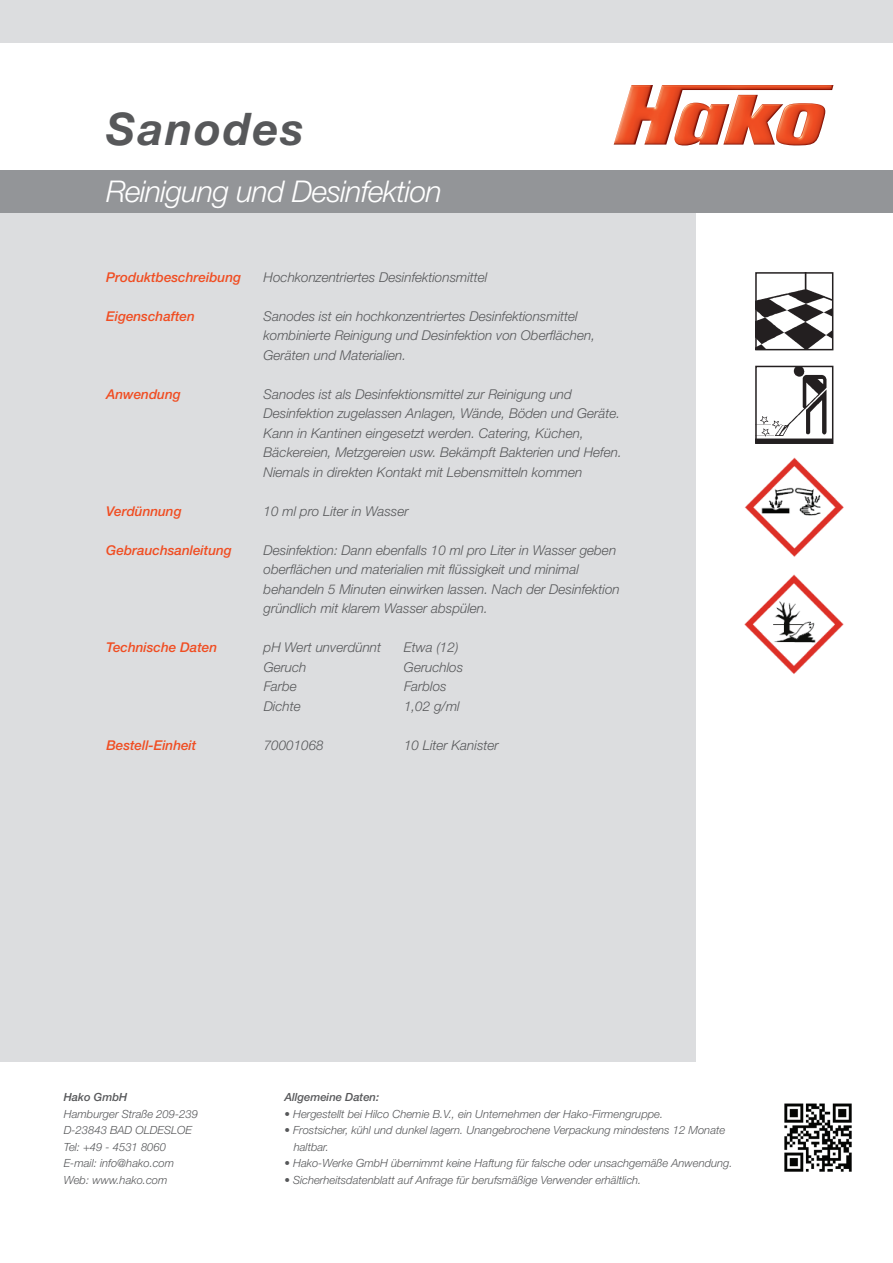
<style>
.page{position:relative;width:893px;height:1263px;background:#fff}
.page>*{position:absolute;margin:0;border:0;box-sizing:border-box;transform-origin:0 0}
.t1{font:italic 700 45px "Helvetica Neue LT Std";letter-spacing:.045em;color:#57585a}
.t2{font:italic 300 30px "Helvetica Neue LT Std";letter-spacing:-.02em;color:#fff}
.t3{font:italic 300 13.5px/19.5px "Helvetica Neue LT Std";color:#57585a}
.t4{font:italic 500 13.5px "Helvetica Neue LT Std";color:#f04d22}
.t5{font:italic 300 11.25px/16.5px "Helvetica Neue LT Std";color:#57585a}
.t6{font:italic 500 11.25px "Helvetica Neue LT Std";color:#57585a}
.s1{font-weight:500}
</style>
<div class="page">
<div style="left:0;top:213px;width:695px;height:849px;background:#dcdddf"></div>
<div style="left:0;top:0;width:893px;height:43px;background:#dcdddf"></div>
<div style="left:0;top:170px;width:893px;height:43px;background:#939598"></div>
<img style="left:614px;top:85px;width:219px;height:61px">
<img style="left:784px;top:1103px;width:68px;height:69px">
<img style="left:758px;top:275px;width:72px;height:72px">
<div style="left:755px;top:272px;width:78px;height:78px;border:2px solid #231f20"></div>
<img style="left:758px;top:369px;width:72px;height:72px">
<div style="left:755px;top:366px;width:78px;height:78px;border:2px solid #231f20"></div>
<img style="left:744px;top:457px;width:100px;height:100px">
<img style="left:744px;top:574px;width:100px;height:100px">
<h1 class="t1" style="left:106px;top:101px;width:199px">Sanodes</h1>
<h2 class="t2" style="left:106px;top:174px;width:337px">Reinigung und Desinfektion</h2>
<p class="t4" style="left:106px;top:269px;width:136px">Produktbeschreibung</p>
<p class="t3" style="left:264px;top:267px;width:225px">Hochkonzentriertes Desinfektionsmittel</p>
<p class="t4" style="left:106px;top:308px;width:90px">Eigenschaften</p>
<p class="t3" style="left:264px;top:306px;width:333px">Sanodes ist ein hochkonzentriertes Desinfektionsmittel kombinierte Reinigung und Desinfektion von Oberflächen,<br>Geräten und Materialien.</p>
<p class="t4" style="left:106px;top:386px;width:76px">Anwendung</p>
<p class="t3" style="left:264px;top:384px;width:360px">Sanodes ist als Desinfektionsmittel zur Reinigung und Desinfektion zugelassen Anlagen, Wände, Böden und Geräte.<br>Kann in Kantinen eingesetzt werden. Catering, Küchen, Bäckereien, Metzgereien usw. Bekämpft Bakterien und Hefen.<br>Niemals in direkten Kontakt mit Lebensmitteln kommen</p>
<p class="t4" style="left:106px;top:503px;width:77px">Verdünnung</p>
<p class="t3" style="left:264px;top:501px;width:147px">10 ml pro Liter in Wasser</p>
<p class="t4" style="left:106px;top:542px;width:127px">Gebrauchsanleitung</p>
<p class="t3" style="left:264px;top:540px;width:358px">Desinfektion: Dann ebenfalls 10 ml pro Liter in Wasser geben oberflächen und materialien mit flüssigkeit und minimal behandeln 5 Minuten einwirken lassen. Nach der Desinfektion gründlich mit klarem Wasser abspülen.</p>
<p class="t4" style="left:106px;top:639px;width:112px">Technische Daten</p>
<p class="t3" style="left:264px;top:637px;width:119px">pH Wert unverdünnt</p>
<p class="t3" style="left:404px;top:637px;width:56px">Etwa (12)</p>
<p class="t3" style="left:264px;top:657px;width:44px">Geruch</p>
<p class="t3" style="left:404px;top:657px;width:61px">Geruchlos</p>
<p class="t3" style="left:264px;top:676px;width:35px">Farbe</p>
<p class="t3" style="left:404px;top:676px;width:44px">Farblos</p>
<p class="t3" style="left:264px;top:696px;width:39px">Dichte</p>
<p class="t3" style="left:404px;top:696px;width:57px">1,02 g/ml</p>
<p class="t4" style="left:106px;top:737px;width:92px">Bestell-Einheit</p>
<p class="t3" style="left:264px;top:735px;width:62px">70001068</p>
<p class="t3" style="left:404px;top:735px;width:96px">10 Liter Kanister</p>
<p class="t6" style="left:64px;top:1090px;width:65px">Hako GmbH</p>
<p class="t5" style="left:64px;top:1105px;width:136px">Hamburger Straße 209-239<br>D-23843 BAD OLDESLOE<br>Tel: +49 - 4531 8060<br>E-mail: info@hako.com<br>Web: www.hako.com</p>
<p class="t6" style="left:284px;top:1090px;width:96px">Allgemeine Daten:</p>
<p class="t5" style="left:284px;top:1105px;width:380px"><span class="s1">•</span> Hergestellt bei Hilco Chemie B.V., ein Unternehmen der Hako-Firmengruppe.</p>
<p class="t5" style="left:294px;top:1121px;width:433px;text-indent:-9px"><span class="s1">•</span> Frostsicher, kühl und dunkel lagern. Unangebrochene Verpackung mindestens 12 Monate haltbar.</p>
<p class="t5" style="left:284px;top:1154px;width:450px"><span class="s1">•</span> Hako-Werke GmbH übernimmt keine Haftung für falsche oder unsachgemäße Anwendung.</p>
<p class="t5" style="left:284px;top:1171px;width:358px"><span class="s1">•</span> Sicherheitsdatenblatt auf Anfrage für berufsmäßige Verwender erhältlich.</p>
</div>
